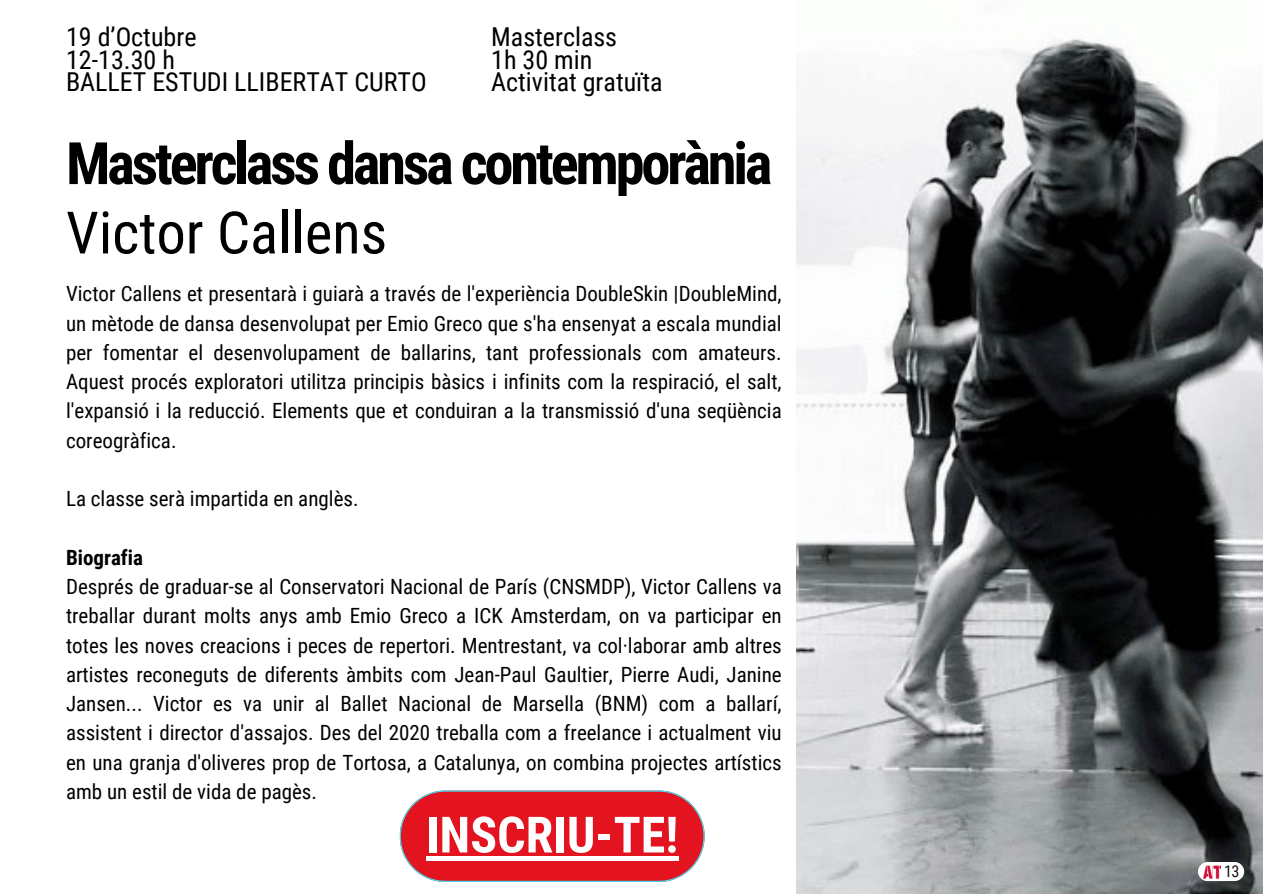
<style>
.page{position:relative;width:1263px;height:894px;background:#fff}
.page>*{position:absolute;margin:0;border:0;box-sizing:border-box;transform-origin:0 0}
.t1{font:700 58.5px "Roboto Condensed";letter-spacing:-.055em;color:#000}
.t2{font:58.5px "Roboto Condensed";color:#000}
.t3{font:700 49.95px "Roboto Condensed";color:#fff}
.t4{font:25.95px/22.5px "Roboto Condensed";color:#000}
.t5{font:21px/29.2px "Roboto Condensed";color:#000;text-align:justify}
.t6{font:700 21px "Roboto Condensed";color:#000}
.t7{font:16.2px "Roboto Condensed";color:#141216}
</style>
<div class="page">
<img style="left:796px;top:38px;width:467px;height:855px">
<div style="left:1198px;top:861px;width:46px;height:19px;background:#fff;border-radius:10px"></div>
<svg style="left:1204px;top:865px;width:17px;height:13px"></svg>
<svg style="left:400px;top:790px;width:305px;height:91px"></svg>
<div style="left:426px;top:855px;width:252px;height:5px;background:#fff"></div>
<p class="t4" style="left:66px;top:26px;width:362px">19 d’Octubre<br>12-13.30 h<br>BALLET ESTUDI LLIBERTAT CURTO</p>
<h3 class="t4" style="left:491px;top:26px;width:173px">Masterclass<br>1h 30 min<br>Activitat gratuïta</h3>
<h4 class="t1" style="left:66px;top:130px;width:708px">Masterclass dansa contemporània</h4>
<h1 class="t2" style="left:66px;top:199px;width:323px">Victor Callens</h1>
<h2 class="t5" style="left:66px;top:279px;width:717px">Victor Callens et presentarà i guiarà a través de l'experiència DoubleSkin |DoubleMind, un mètode de dansa desenvolupat per Emio Greco que s'ha ensenyat a escala mundial per fomentar el desenvolupament de ballarins, tant professionals com amateurs.<br>Aquest procés exploratori utilitza principis bàsics i infinits com la respiració, el salt, l'expansió i la reducció. Elements que et conduiran a la transmissió d'una seqüència coreogràfica.</h2>
<p class="t5" style="left:66px;top:484px;width:294px">La classe serà impartida en anglès.</p>
<p class="t6" style="left:66px;top:545px;width:78px">Biografia</p>
<p class="t5" style="left:66px;top:572px;width:717px">Després de graduar-se al Conservatori Nacional de París (CNSMDP), Victor Callens va treballar durant molts anys amb Emio Greco a ICK Amsterdam, on va participar en totes les noves creacions i peces de repertori. Mentrestant, va col·laborar amb altres artistes reconeguts de diferents àmbits com Jean-Paul Gaultier, Pierre Audi, Janine Jansen... Victor es va unir al Ballet Nacional de Marsella (BNM) com a ballarí, assistent i director d'assajos. Des del 2020 treballa com a freelance i actualment viu en una granja d'oliveres prop de Tortosa, a Catalunya, on combina projectes artístics amb un estil de vida de pagès.</p>
<p class="t3" style="left:426px;top:805px;width:254px">INSCRIU-TE!</p>
<p class="t7" style="left:1224px;top:862px;width:17px">13</p>
</div>
